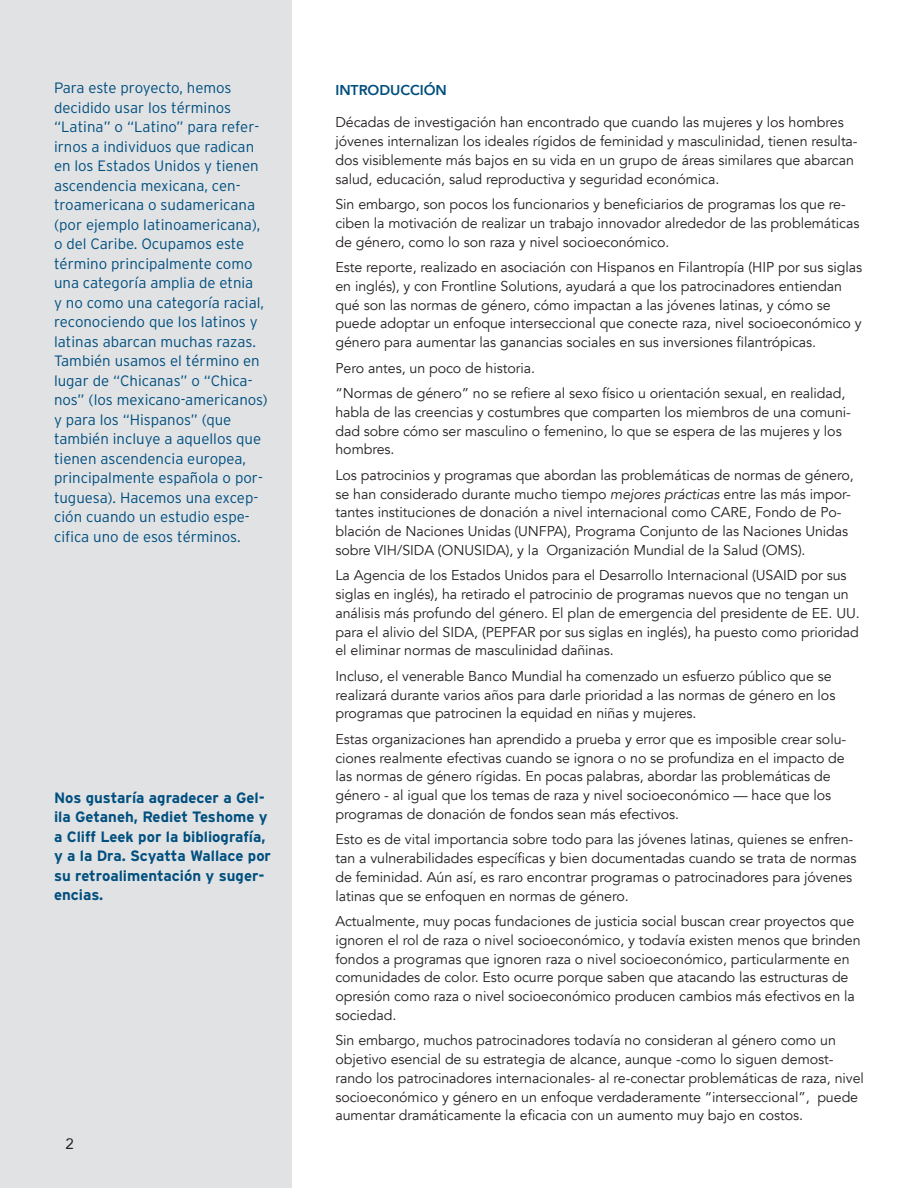
<style>
.page{position:relative;width:918px;height:1188px;background:#fff}
.page>*{position:absolute;margin:0;border:0;box-sizing:border-box;transform-origin:0 0}
.sidebar{font:300 15px/19.5px "Interstate";color:#004f7f}
.sidebar-2{font:700 15px/19.5px "Interstate";color:#004f7f}
.t1{font:15px "Avenir";color:#231f20}
.t2{font:14.25px/18.8px "Avenir";letter-spacing:-.005em;color:#231f20}
.t3{font:800 14.25px "Avenir";letter-spacing:-.005em;color:#004f7f}
.s1{font-style:italic}
</style>
<div class="page">
<div style="left:0;top:0;width:292px;height:1188px;background:#e1e2e4"></div>
<p class="sidebar" style="left:54px;top:78px;width:215px">Para este proyecto, hemos decidido usar los términos “Latina” o “Latino” para refer&shy;irnos a individuos que radican en los Estados Unidos y tienen ascendencia mexicana, cen&shy;troamericana o sudamericana (por ejemplo latinoamericana), o del Caribe. Ocupamos este término principalmente como una categoría amplia de etnia<br>y no como una categoría racial, reconociendo que los latinos y latinas abarcan muchas razas.<br>También usamos el término en lugar de “Chicanas” o “Chica&shy;nos” (los mexicano-americanos) y para los “Hispanos” (que también incluye a aquellos que tienen ascendencia europea, principalmente española o por&shy;tuguesa). Hacemos una excep&shy;ción cuando un estudio espe&shy;cifica uno de esos términos.</p>
<p class="sidebar-2" style="left:54px;top:788px;width:219px">Nos gustaría agradecer a Gel&shy;ila Getaneh, Rediet Teshome y a Cliff Leek por la bibliografía, y a la Dra. Scyatta Wallace por su retroalimentación y suger&shy;encias.</p>
<p class="t1" style="left:66px;top:1132px;width:10px">2</p>
<p class="t3" style="left:335px;top:79px;width:113px">INTRODUCCIÓN</p>
<p class="t2" style="left:335px;top:113px;width:524px">Décadas de investigación han encontrado que cuando las mujeres y los hombres jóvenes internalizan los ideales rígidos de feminidad y masculinidad, tienen resulta&shy;dos visiblemente más bajos en su vida en un grupo de áreas similares que abarcan salud, educación, salud reproductiva y seguridad económica.</p>
<p class="t2" style="left:335px;top:195px;width:526px">Sin embargo, son pocos los funcionarios y beneficiarios de programas los que re&shy;ciben la motivación de realizar un trabajo innovador alrededor de las problemáticas de género, como lo son raza y nivel socioeconómico.</p>
<p class="t2" style="left:335px;top:258px;width:528px">Este reporte, realizado en asociación con Hispanos en Filantropía (HIP por sus siglas en inglés), y con Frontline Solutions, ayudará a que los patrocinadores entiendan qué son las normas de género, cómo impactan a las jóvenes latinas, y cómo se puede adoptar un enfoque interseccional que conecte raza, nivel socioeconómico y género para aumentar las ganancias sociales en sus inversiones filantrópicas.</p>
<p class="t2" style="left:335px;top:359px;width:201px">Pero antes, un poco de historia.</p>
<p class="t2" style="left:335px;top:384px;width:517px">“Normas de género” no se refiere al sexo físico u orientación sexual, en realidad, habla de las creencias y costumbres que comparten los miembros de una comuni&shy;dad sobre cómo ser masculino o femenino, lo que se espera de las mujeres y los hombres.</p>
<p class="t2" style="left:335px;top:466px;width:520px">Los patrocinios y programas que abordan las problemáticas de normas de género, se han considerado durante mucho tiempo <span class="s1">mejores prácticas</span> entre las más impor&shy;tantes instituciones de donación a nivel internacional como CARE, Fondo de Po&shy;blación de Naciones Unidas (UNFPA), Programa Conjunto de las Naciones Unidas sobre VIH/SIDA (ONUSIDA), y la Organización Mundial de la Salud (OMS).</p>
<p class="t2" style="left:335px;top:566px;width:526px">La Agencia de los Estados Unidos para el Desarrollo Internacional (USAID por sus siglas en inglés), ha retirado el patrocinio de programas nuevos que no tengan un análisis más profundo del género. El plan de emergencia del presidente de EE. UU. para el alivio del SIDA, (PEPFAR por sus siglas en inglés), ha puesto como prioridad el eliminar normas de masculinidad dañinas.</p>
<p class="t2" style="left:335px;top:667px;width:501px">Incluso, el venerable Banco Mundial ha comenzado un esfuerzo público que se realizará durante varios años para darle prioridad a las normas de género en los programas que patrocinen la equidad en niñas y mujeres.</p>
<p class="t2" style="left:335px;top:730px;width:512px">Estas organizaciones han aprendido a prueba y error que es imposible crear solu&shy;ciones realmente efectivas cuando se ignora o no se profundiza en el impacto de las normas de género rígidas. En pocas palabras, abordar las problemáticas de género - al igual que los temas de raza y nivel socioeconómico — hace que los programas de donación de fondos sean más efectivos.</p>
<p class="t2" style="left:335px;top:830px;width:523px">Esto es de vital importancia sobre todo para las jóvenes latinas, quienes se enfren&shy;tan a vulnerabilidades específicas y bien documentadas cuando se trata de normas de feminidad. Aún así, es raro encontrar programas o patrocinadores para jóvenes latinas que se enfoquen en normas de género.</p>
<p class="t2" style="left:335px;top:912px;width:527px">Actualmente, muy pocas fundaciones de justicia social buscan crear proyectos que ignoren el rol de raza o nivel socioeconómico, y todavía existen menos que brinden fondos a programas que ignoren raza o nivel socioeconómico, particularmente en comunidades de color. Esto ocurre porque saben que atacando las estructuras de opresión como raza o nivel socioeconómico producen cambios más efectivos en la sociedad.</p>
<p class="t2" style="left:335px;top:1031px;width:530px">Sin embargo, muchos patrocinadores todavía no consideran al género como un objetivo esencial de su estrategia de alcance, aunque -como lo siguen demost&shy;rando los patrocinadores internacionales- al re-conectar problemáticas de raza, nivel socioeconómico y género en un enfoque verdaderamente “interseccional”, puede aumentar dramáticamente la eficacia con un aumento muy bajo en costos.</p>
</div>
